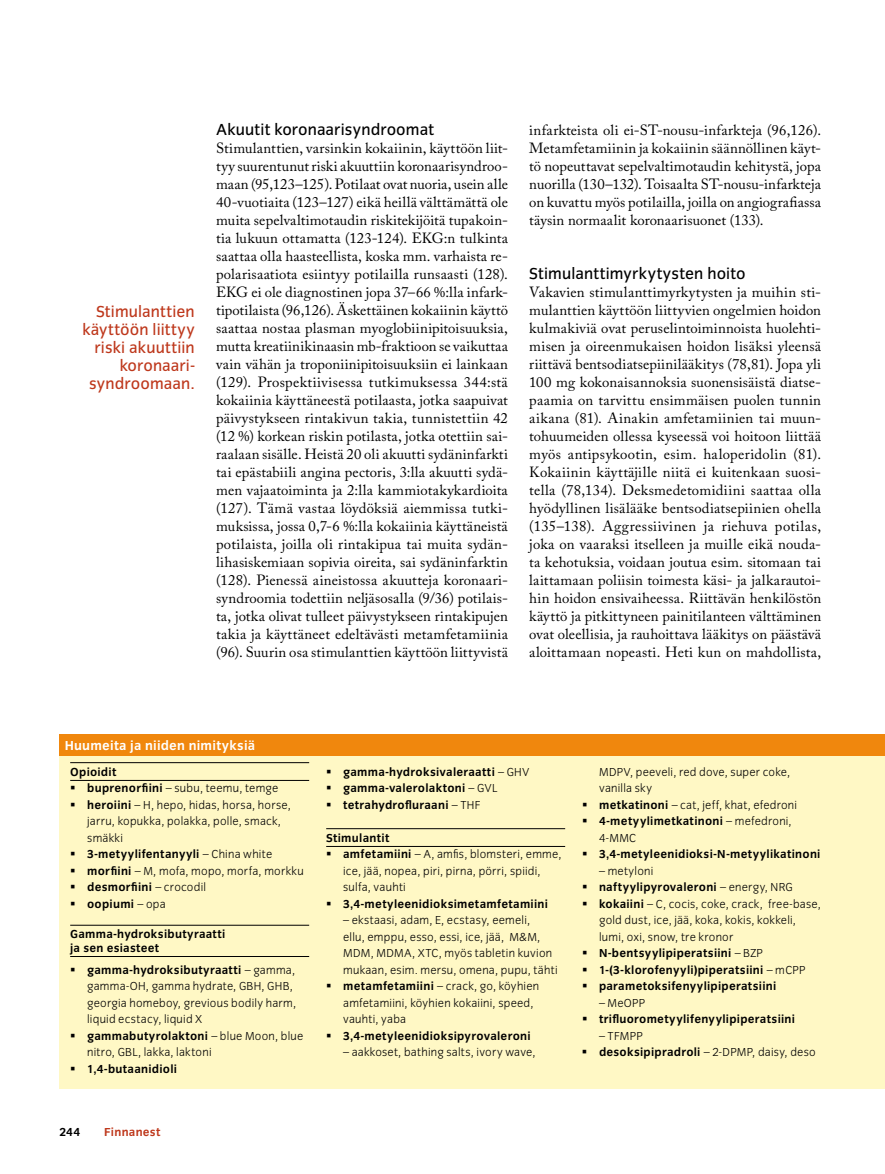
<style>
.page{position:relative;width:885px;height:1174px;background:#fff}
.page>*{position:absolute;margin:0;border:0;box-sizing:border-box;transform-origin:0 0}
.t1{font:16.5px/18px "Congress Sans";letter-spacing:.005em;color:#be381c;text-align:right}
.t2{font:16.5px "Congress Sans";letter-spacing:.005em;color:#000}
.t3{font:14.7px/18px "Adobe Caslon Pro";letter-spacing:.01em;color:#000;text-align:justify}
.t4{font:700 13.5px "Congress Sans";letter-spacing:.015em;color:#fff}
.t5{font:300 12px/16.5px "Congress Sans";letter-spacing:.02em;color:#000}
.t6{font:700 12px/16.5px "Congress Sans";letter-spacing:.02em;color:#000}
.t7{font:700 12px "Congress Sans";letter-spacing:.02em;color:#be381c}
.s1{font-weight:700}
.s2{font-weight:300}
</style>
<div class="page">
<div style="left:60px;top:742px;width:824px;height:347px;background:#fff8c5"></div>
<hr style="left:70px;top:762px;width:239px;height:1px;background:#000">
<hr style="left:70px;top:780px;width:239px;height:1px;background:#000">
<hr style="left:70px;top:925px;width:239px;height:1px;background:#000">
<hr style="left:70px;top:956px;width:239px;height:1px;background:#000">
<hr style="left:326px;top:828px;width:239px;height:1px;background:#000">
<hr style="left:326px;top:846px;width:239px;height:1px;background:#000">
<div style="left:60px;top:734px;width:824px;height:21px;background:#f0870d"></div>
<p class="t1" style="left:82px;top:302px;width:114px">Stimulanttien käyttöön liittyy riski akuuttiin koronaari&shy;syndroomaan.</p>
<p class="t2" style="left:216px;top:120px;width:219px">Akuutit koronaarisyndroomat</p>
<p class="t3" style="left:216px;top:139px;width:293px">Stimulanttien, varsinkin kokaiinin, käyttöön liit&shy;tyy suurentunut riski akuuttiin koronaarisyndroo&shy;maan (95,123–125). Potilaat ovat nuoria, usein alle 40-vuotiaita (123–127) eikä heillä välttämättä ole muita sepelvaltimotaudin riskitekijöitä tupakoin&shy;tia lukuun ottamatta (123-124). EKG:n tulkinta saattaa olla haasteellista, koska mm. varhaista re&shy;polarisaatiota esiintyy potilailla runsaasti (128).<br>EKG ei ole diagnostinen jopa 37–66 %:lla infark&shy;tipotilaista (96,126). Äskettäinen kokaiinin käyttö saattaa nostaa plasman myoglobiinipitoisuuksia, mutta kreatiinikinaasin mb-fraktioon se vaikuttaa vain vähän ja troponiinipitoisuuksiin ei lainkaan (129). Prospektiivisessa tutkimuksessa 344:stä kokaiinia käyttäneestä potilaasta, jotka saapuivat päivystykseen rintakivun takia, tunnistettiin 42 (12 %) korkean riskin potilasta, jotka otettiin sai&shy;raalaan sisälle. Heistä 20 oli akuutti sydäninfarkti tai epästabiili angina pectoris, 3:lla akuutti sydä&shy;men vajaatoiminta ja 2:lla kammiotakykardioita (127). Tämä vastaa löydöksiä aiemmissa tutki&shy;muksissa, jossa 0,7-6 %:lla kokaiinia käyttäneistä potilaista, joilla oli rintakipua tai muita sydän&shy;lihasiskemiaan sopivia oireita, sai sydäninfarktin (128). Pienessä aineistossa akuutteja koronaari&shy;syndroomia todettiin neljäsosalla (9/36) potilais&shy;ta, jotka olivat tulleet päivystykseen rintakipujen takia ja käyttäneet edeltävästi metamfetamiinia (96). Suurin osa stimulanttien käyttöön liittyvistä</p>
<p class="t3" style="left:529px;top:121px;width:293px">infarkteista oli ei-ST-nousu-infarkteja (96,126).<br>Metamfetamiinin ja kokaiinin säännöllinen käyt&shy;tö nopeuttavat sepelvaltimotaudin kehitystä, jopa nuorilla (130–132). Toisaalta ST-nousu-infarkteja on kuvattu myös potilailla, joilla on angiografiassa täysin normaalit koronaarisuonet (133).</p>
<p class="t2" style="left:529px;top:264px;width:218px">Stimulanttimyrkytysten hoito</p>
<p class="t3" style="left:529px;top:283px;width:293px">Vakavien stimulanttimyrkytysten ja muihin sti&shy;mulanttien käyttöön liittyvien ongelmien hoidon kulmakiviä ovat peruselintoiminnoista huolehti&shy;misen ja oireenmukaisen hoidon lisäksi yleensä riittävä bentsodiatsepiinilääkitys (78,81). Jopa yli 100 mg kokonaisannoksia suonensisäistä diatse&shy;paamia on tarvittu ensimmäisen puolen tunnin aikana (81). Ainakin amfetamiinien tai muun&shy;tohuumeiden ollessa kyseessä voi hoitoon liittää myös antipsykootin, esim. haloperidolin (81).<br>Kokaiinin käyttäjille niitä ei kuitenkaan suosi&shy;tella (78,134). Deksmedetomidiini saattaa olla hyödyllinen lisälääke bentsodiatsepiinien ohella (135–138). Aggressiivinen ja riehuva potilas, joka on vaaraksi itselleen ja muille eikä nouda&shy;ta kehotuksia, voidaan joutua esim. sitomaan tai laittamaan poliisin toimesta käsi- ja jalkarautoi&shy;hin hoidon ensivaiheessa. Riittävän henkilöstön käyttö ja pitkittyneen painitilanteen välttäminen ovat oleellisia, ja rauhoittava lääkitys on päästävä aloittamaan nopeasti. Heti kun on mahdollista,</p>
<p class="t4" style="left:65px;top:737px;width:192px">Huumeita ja niiden nimityksiä</p>
<p class="t5" style="left:87px;top:763px;width:218px;text-indent:-17px"><span class="s1">Opioidit<br>buprenorfiini</span> – subu, teemu, temge <span class="s1">heroiini</span> – H, hepo, hidas, horsa, horse, jarru, kopukka, polakka, polle, smack, smäkki<br><span class="s1">3-metyylifentanyyli</span> – China white <span class="s1">morfiini</span> – M, mofa, mopo, morfa, morkku <span class="s1">desmorfiini</span> – crocodil<br><span class="s1">oopiumi</span> – opa</p>
<p class="t6" style="left:70px;top:927px;width:157px;line-height:13.5px">Gamma-hydroksibutyraatti ja sen esiasteet</p>
<p class="t5" style="left:87px;top:961px;width:218px"><span class="s1">gamma-hydroksibutyraatti</span> – gamma, gamma-OH, gamma hydrate, GBH, GHB, georgia homeboy, grevious bodily harm, liquid ecstacy, liquid X <span class="s1">gammabutyrolaktoni</span> – blue Moon, blue nitro, GBL, lakka, laktoni</p>
<p class="t6" style="left:87px;top:1060px;width:91px">1,4-butaanidioli</p>
<p class="t6" style="left:60px;top:1123px;width:22px">244</p>
<p class="t7" style="left:104px;top:1125px;width:58px">Finnanest</p>
<p class="t6" style="left:343px;top:763px;width:188px">gamma-hydroksivaleraatti <span class="s2">– GHV </span>gamma-valerolaktoni <span class="s2">– GVL </span>tetrahydrofluraani <span class="s2">– THF</span></p>
<p class="t5" style="left:343px;top:829px;width:220px;text-indent:-17px"><span class="s1">Stimulantit<br>amfetamiini</span> – A, amfis, blomsteri, emme, ice, jää, nopea, piri, pirna, pörri, spiidi, sulfa, vauhti</p>
<p class="t6" style="left:343px;top:895px;width:206px">3,4-metyleenidioksimetamfetamiini</p>
<p class="t5" style="left:343px;top:912px;width:216px">– ekstaasi, adam, E, ecstasy, eemeli,<br>ellu, emppu, esso, essi, ice, jää, M&amp;M, MDM, MDMA, XTC, myös tabletin kuvion mukaan, esim. mersu, omena, pupu, tähti <span class="s1">metamfetamiini</span> – crack, go, köyhien amfetamiini, köyhien kokaiini, speed, vauhti, yaba</p>
<p class="t6" style="left:343px;top:1027px;width:189px">3,4-metyleenidioksipyrovaleroni</p>
<p class="t5" style="left:343px;top:1044px;width:194px">– aakkoset, bathing salts, ivory wave,</p>
<p class="t5" style="left:599px;top:763px;width:199px">MDPV, peeveli, red dove, super coke, vanilla sky<br><span class="s1">metkatinoni</span> – cat, jeff, khat, efedroni<br><span class="s1">4-metyylimetkatinoni</span> – mefedroni,<br>4-MMC</p>
<p class="t6" style="left:599px;top:846px;width:223px">3,4-metyleenidioksi-N-metyylikatinoni</p>
<p class="t5" style="left:599px;top:862px;width:223px">– metyloni<br><span class="s1">naftyylipyrovaleroni</span> – energy, NRG <span class="s1">kokaiini</span> – C, cocis, coke, crack, free-base, gold dust, ice, jää, koka, kokis, kokkeli, lumi, oxi, snow, tre kronor <span class="s1">N-bentsyylipiperatsiini</span> – BZP <span class="s1">1-(3-klorofenyyli)piperatsiini</span> – mCPP <span class="s1">parametoksifenyylipiperatsiini</span></p>
<p class="t5" style="left:599px;top:994px;width:48px">– MeOPP</p>
<p class="t6" style="left:599px;top:1011px;width:197px">trifluorometyylifenyylipiperatsiini</p>
<p class="t5" style="left:599px;top:1027px;width:218px">– TFMPP<br><span class="s1">desoksipipradroli</span> – 2-DPMP, daisy, deso</p>
</div>
